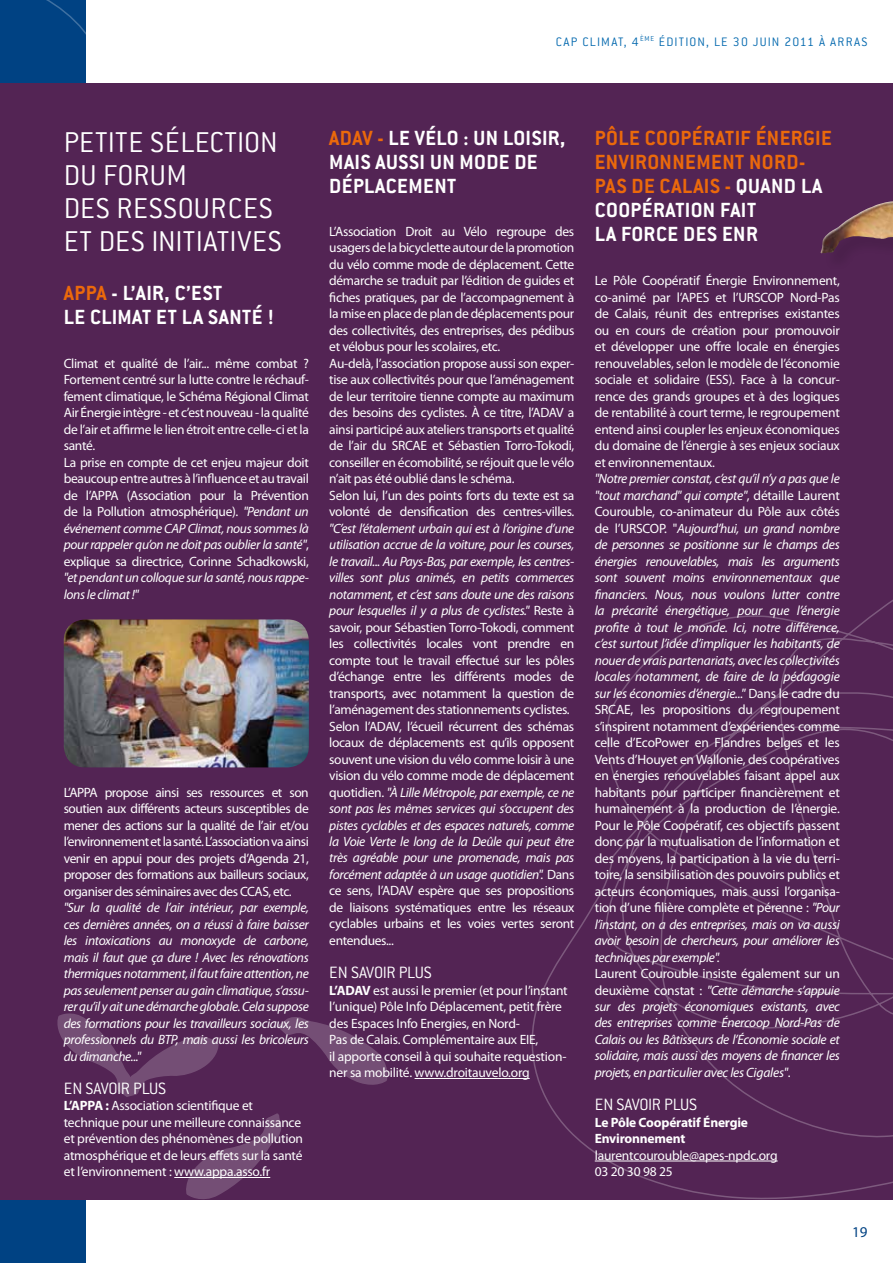
<style>
.page{position:relative;width:893px;height:1263px;background:#fff}
.page>*{position:absolute;margin:0;border:0;box-sizing:border-box;transform-origin:0 0}
.t1{font:300 31.5px/33px "Conduit ITC";letter-spacing:.01em;color:#fff}
.t2{font:700 22.5px/24px "Conduit ITC";letter-spacing:.02em;color:#eb690b}
.t3{font:700 22.5px/24px "Conduit ITC";letter-spacing:.02em;color:#fff;text-align:center}
.t4{font:300 18px "Conduit ITC";color:#fff}
.t5{font:15px "Myriad Pro";color:#004283}
.t6{font:13.5px/16.5px "Myriad Pro";letter-spacing:-.025em;color:#fff}
.t7{font:italic 13.5px/16.5px "Myriad Pro";letter-spacing:-.025em;color:#fff;text-align:justify}
.t8{font:300 13.5px "Conduit ITC";letter-spacing:.085em;color:#066aaf}
.t9{font:700 13.5px/16.5px "Myriad Pro";letter-spacing:-.015em;color:#fff}
.s1{font-style:italic}
.s2{font-weight:700}
.s3{color:#eb690b}
.s4{color:#fff}
.s5{font-style:normal}
</style>
<div class="page">
<div style="left:0;top:0;width:85px;height:1263px;background:#004283"></div>
<div style="left:0;top:83px;width:893px;height:1116px;background:#532454"></div>
<svg style="left:57px;top:1013px;width:162px;height:84px"></svg>
<svg style="left:185px;top:1113px;width:97px;height:87px"></svg>
<svg style="left:278px;top:1017px;width:110px;height:68px"></svg>
<hr style="left:174px;top:1177px;width:96px;height:1px;background:#fff">
<hr style="left:415px;top:1078px;width:115px;height:1px;background:#fff">
<img style="left:64px;top:619px;width:245px;height:148px">
<svg style="left:530px;top:599px;width:363px;height:601px"></svg>
<hr style="left:595px;top:1161px;width:183px;height:1px;background:#fff">
<img style="left:821px;top:201px;width:72px;height:52px">
<p class="t8" style="left:556px;top:34px;width:313px">CAP CLIMAT, 4<sup>ÈME</sup> ÉDITION, LE 30 JUIN 2011 À ARRAS</p>
<h1 class="t1" style="left:64px;top:125px;width:219px">PETITE SÉLECTION<br>DU FORUM<br>DES RESSOURCES<br>ET DES INITIATIVES</h1>
<h2 class="t2" style="left:64px;top:281px;width:12px">APPA</h2>
<h2 class="t3" style="left:64px;top:281px;width:211px">- L’AIR, C’EST<br>LE CLIMAT ET LA SANTÉ !</h2>
<p class="t6" style="left:64px;top:355px;width:247px">Climat et qualité de l’air... même combat ?<br>Fortement centré sur la lutte contre le réchauf&shy;fement climatique, le Schéma Régional Climat Air Énergie intègre - et c’est nouveau - la qualité de l’air et affirme le lien étroit entre celle-ci et la santé.<br>La prise en compte de cet enjeu majeur doit beaucoup entre autres à l’influence et au travail de l’APPA (Association pour la Prévention de la Pollution atmosphérique). <span class="s1">"Pendant un événement comme CAP Climat, nous sommes là pour rappeler qu’on ne doit pas oublier la santé"</span>, explique sa directrice, Corinne Schadkowski,</p>
<p class="t7" style="left:64px;top:569px;width:247px">"et pendant un colloque sur la santé, nous rappe&shy;lons le climat !"</p>
<p class="t6" style="left:64px;top:783px;width:247px;text-align:justify">L’APPA propose ainsi ses ressources et son soutien aux différents acteurs susceptibles de mener des actions sur la qualité de l’air et/ou l’environnement et la santé. L’association va ainsi venir en appui pour des projets d’Agenda 21, proposer des formations aux bailleurs sociaux, organiser des séminaires avec des CCAS, etc.</p>
<p class="t7" style="left:64px;top:899px;width:247px">"Sur la qualité de l’air intérieur, par exemple, ces dernières années, on a réussi à faire baisser les intoxications au monoxyde de carbone, mais il faut que ça dure ! Avec les rénovations thermiques notamment, il faut faire attention, ne pas seulement penser au gain climatique, s’assu&shy;rer qu’il y ait une démarche globale. Cela suppose des formations pour les travailleurs sociaux, les professionnels du BTP, mais aussi les bricoleurs du dimanche..."</p>
<h3 class="t4" style="left:64px;top:1078px;width:30px">EN SAVOIR</h3>
<h3 class="t4" style="left:133px;top:1078px;width:9px">PLUS</h3>
<p class="t6" style="left:64px;top:1097px;width:241px"><span class="s2">L’APPA :</span> Association scientifique et technique pour une meilleure connaissance et prévention des phénomènes de pollution atmosphérique et de leurs effets sur la santé et l’environnement : www.appa.asso.fr</p>
<h2 class="t3" style="left:329px;top:125px;width:238px;text-align:left;text-indent:48px"><span class="s3">-</span> LE VÉLO : UN LOISIR,<br>MAIS AUSSI UN MODE DE<br>DÉPLACEMENT</h2>
<p class="t6" style="left:329px;top:223px;width:247px">L’Association Droit au Vélo regroupe des usagers de la bicyclette autour de la promotion du vélo comme mode de déplacement. Cette démarche se traduit par l’édition de guides et fiches pratiques, par de l’accompagnement à la mise en place de plan de déplacements pour des collectivités, des entreprises, des pédibus et vélobus pour les scolaires, etc.<br>Au-delà, l’association propose aussi son exper&shy;tise aux collectivités pour que l’aménagement de leur territoire tienne compte au maximum des besoins des cyclistes. À ce titre, l’ADAV a ainsi participé aux ateliers transports et qualité de l’air du SRCAE et Sébastien Torro-Tokodi, conseiller en écomobilité, se réjouit que le vélo n’ait pas été oublié dans le schéma.<br>Selon lui, l’un des points forts du texte est sa volonté de densification des centres-villes.</p>
<p class="t6" style="left:329px;top:519px;width:247px"><span class="s1">"C’est l’étalement urbain qui est à l’origine d’une utilisation accrue de la voiture, pour les courses, le travail... Au Pays-Bas, par exemple, les centres&shy;villes sont plus animés, en petits commerces notamment, et c’est sans doute une des raisons pour lesquelles il y a plus de cyclistes."</span> Reste à savoir, pour Sébastien Torro-Tokodi, comment les collectivités locales vont prendre en compte tout le travail effectué sur les pôles d’échange entre les différents modes de transports, avec notamment la question de l’aménagement des stationnements cyclistes.<br>Selon l’ADAV, l’écueil récurrent des schémas locaux de déplacements est qu’ils opposent souvent une vision du vélo comme loisir à une vision du vélo comme mode de déplacement quotidien. <span class="s1">"À Lille Métropole, par exemple, ce ne sont pas les mêmes services qui s’occupent des pistes cyclables et des espaces naturels, comme la Voie Verte le long de la Deûle qui peut être très agréable pour une promenade, mais pas forcément adaptée à un usage quotidien".</span> Dans ce sens, l’ADAV espère que ses propositions de liaisons systématiques entre les réseaux cyclables urbains et les voies vertes seront entendues...</p>
<h3 class="t4" style="left:329px;top:963px;width:30px">EN SAVOIR</h3>
<h3 class="t4" style="left:399px;top:963px;width:9px">PLUS</h3>
<p class="t6" style="left:329px;top:982px;width:240px"><span class="s2">L’ADAV</span> est aussi le premier (et pour l’instant l’unique) Pôle Info Déplacement, petit frère des Espaces Info Energies, en Nord-<br>Pas de Calais. Complémentaire aux EIE,<br>il apporte conseil à qui souhaite requestion&shy;ner sa mobilité. www.droitauvelo.org</p>
<h2 class="t2" style="left:329px;top:125px;width:12px">ADAV</h2>
<h2 class="t2" style="left:595px;top:125px;width:239px">PÔLE COOPÉRATIF ÉNERGIE<br>ENVIRONNEMENT NORD-<br>PAS DE CALAIS - <span class="s4">QUAND LA<br>COOPÉRATION FAIT<br>LA FORCE DES EN R</span></h2>
<p class="t6" style="left:595px;top:272px;width:247px;text-align:justify">Le Pôle Coopératif Énergie Environnement, co-animé par l’APES et l’URSCOP Nord-Pas de Calais, réunit des entreprises existantes ou en cours de création pour promouvoir et développer une offre locale en énergies renouvelables, selon le modèle de l’économie sociale et solidaire (ESS). Face à la concur&shy;rence des grands groupes et à des logiques de rentabilité à court terme, le regroupement entend ainsi coupler les enjeux économiques du domaine de l’énergie à ses enjeux sociaux et environnementaux.</p>
<p class="t7" style="left:595px;top:470px;width:247px">"Notre premier constat, c’est qu’il n’y a pas que le "tout marchand" qui compte"<span class="s5">, détaille Laurent Courouble, co-animateur du Pôle aux côtés de l’URSCOP. "</span>Aujourd’hui, un grand nombre de personnes se positionne sur le champs des énergies renouvelables, mais les arguments sont souvent moins environnementaux que financiers. Nous, nous voulons lutter contre la précarité énergétique, pour que l’énergie profite à tout le monde. Ici, notre différence, c’est surtout l’idée d’impliquer les habitants, de nouer de vrais partenariats, avec les collectivités locales notamment, de faire de la pédagogie sur les économies d’énergie..." <span class="s5">Dans le cadre du SRCAE, les propositions du regroupement s’inspirent notamment d’expériences comme celle d’EcoPower en Flandres belges et les Vents d’Houyet en Wallonie, des coopératives en énergies renouvelables faisant appel aux habitants pour participer financièrement et humainement à la production de l’énergie.<br>Pour le Pôle Coopératif, ces objectifs passent donc par la mutualisation de l’information et des moyens, la participation à la vie du terri&shy;toire, la sensibilisation des pouvoirs publics et acteurs économiques, mais aussi l’organisa&shy;tion d’une filière complète et pérenne :</span> "Pour l’instant, on a des entreprises, mais on va aussi avoir besoin de chercheurs, pour améliorer les techniques par exemple".</p>
<p class="t7" style="left:595px;top:965px;width:247px"><span class="s5">Laurent Courouble insiste également sur un deuxième constat :</span> "Cette démarche s’appuie sur des projets économiques existants, avec des entreprises comme Énercoop Nord-Pas de Calais ou les Bâtisseurs de l’Économie sociale et solidaire, mais aussi des moyens de financer les projets, en particulier avec les Cigales"<span class="s5">.</span></p>
<h3 class="t4" style="left:595px;top:1095px;width:30px">EN SAVOIR</h3>
<h3 class="t4" style="left:664px;top:1095px;width:9px">PLUS</h3>
<p class="t9" style="left:595px;top:1113px;width:155px">Le Pôle Coopératif énergie<br>Environnement</p>
<p class="t6" style="left:595px;top:1147px;width:184px">laurentcourouble@apes-npdc.org<br>03 20 30 98 25</p>
<p class="t5" style="left:852px;top:1222px;width:17px">19</p>
</div>
